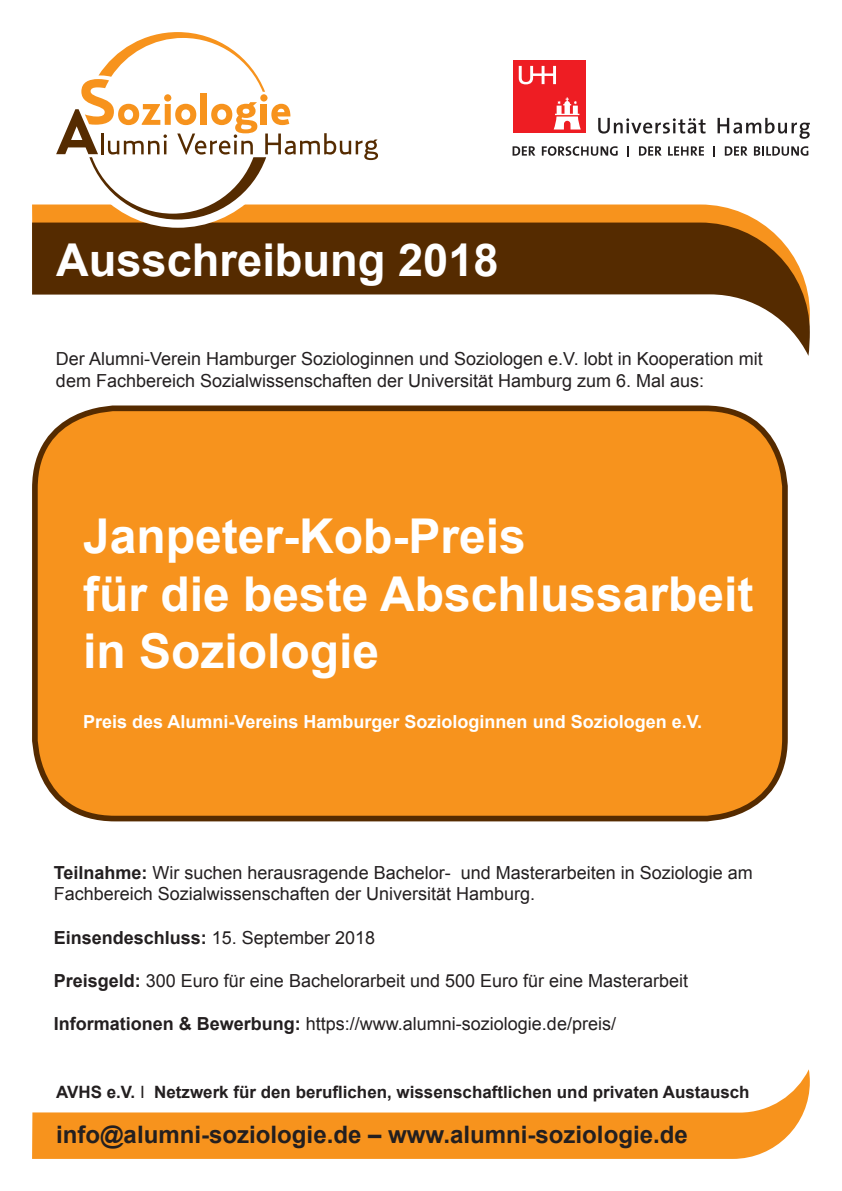
<style>
.page{position:relative;width:842px;height:1191px;background:#fff}
.page>*{position:absolute;margin:0;border:0;box-sizing:border-box;transform-origin:0 0}
.Head_A{font:700 48px/57.6px "Arial";color:#fff}
.t1{font:700 45.3px "Arial";color:#fff}
.subhead{font:700 24px "Arial";color:#231f20}
.fliesstext_A{font:18px/21.6px "Arial";color:#231f20}
.flisstext_bold_A{font:700 18px "Arial";color:#fff}
.fliesstext_A-2{font:700 18px "Arial";color:#231f20}
.t2{font:700 17px "Arial";color:#231f20}
.s1{font-weight:700}
.s2{font-weight:400}
</style>
<div class="page">
<div style="left:35px;top:408px;width:750px;height:410px;background:#f7931d;border-radius:80px"></div>
<div style="left:32px;top:405px;width:756px;height:416px;border:6px solid #552b00;border-radius:80px"></div>
<svg style="left:32px;top:204px;width:728px;height:18px;fill:#f7931d"></svg>
<svg style="left:32px;top:222px;width:778px;height:134px;fill:#552b00"></svg>
<div style="left:70px;top:12px;width:216px;height:216px;background:#fff;border-radius:50%"></div>
<svg style="left:56px;top:32px;width:322px;height:187px"></svg>
<svg style="left:32px;top:1069px;width:778px;height:89px"></svg>
<svg style="left:598px;top:118px;width:107px;height:16px"></svg>
<svg style="left:717px;top:118px;width:93px;height:21px"></svg>
<div style="left:513px;top:60px;width:73px;height:73px;background:#ee1d23"></div>
<svg style="left:554px;top:97px;width:27px;height:32px"></svg>
<svg style="left:519px;top:66px;width:37px;height:18px"></svg>
<svg style="left:513px;top:146px;width:22px;height:10px"></svg>
<svg style="left:542px;top:146px;width:76px;height:10px"></svg>
<svg style="left:639px;top:146px;width:23px;height:10px"></svg>
<svg style="left:668px;top:146px;width:36px;height:10px"></svg>
<svg style="left:725px;top:146px;width:22px;height:10px"></svg>
<svg style="left:754px;top:146px;width:54px;height:10px"></svg>
<p class="t1" style="left:56px;top:230px;width:444px">Ausschreibung 2018</p>
<p class="fliesstext_A" style="left:56px;top:348px;width:708px">Der Alumni-Verein Hamburger Soziologinnen und Soziologen e.V. lobt in Kooperation mit dem Fachbereich Sozialwissenschaften der Universität Hamburg zum 6. Mal aus:</p>
<p class="Head_A" style="left:83px;top:508px;width:672px">Janpeter-Kob-Preis<br>für die beste Abschlussarbeit in Soziologie</p>
<p class="flisstext_bold_A" style="left:83px;top:710px;width:620px">Preis des Alumni-Vereins Hamburger Soziologinnen und Soziologen e.V.</p>
<p class="fliesstext_A" style="left:54px;top:862px;width:700px"><span class="s1">Teilnahme:</span> Wir suchen herausragende Bachelor- und Masterarbeiten in Soziologie am</p>
<p class="fliesstext_A" style="left:54px;top:883px;width:483px">Fachbereich Sozialwissenschaften der Universität Hamburg.</p>
<p class="fliesstext_A-2" style="left:54px;top:925px;width:323px">Einsendeschluss: <span class="s2">15. September 2018</span></p>
<p class="fliesstext_A" style="left:54px;top:970px;width:636px"><span class="s1">Preisgeld:</span> 300 Euro für eine Bachelorarbeit und 500 Euro für eine Masterarbeit</p>
<p class="fliesstext_A" style="left:54px;top:1013px;width:564px"><span class="s1">Informationen &amp; Bewerbung:</span> https://www.alumni-soziologie.de/preis/</p>
<p class="t2" style="left:56px;top:1080px;width:695px">AVHS e.V. <span class="s2">I</span> Netzwerk für den beruflichen, wissenschaftlichen und privaten Austausch</p>
<p class="subhead" style="left:56px;top:1118px;width:633px">info@alumni-soziologie.de – www.alumni-soziologie.de</p>
</div>
